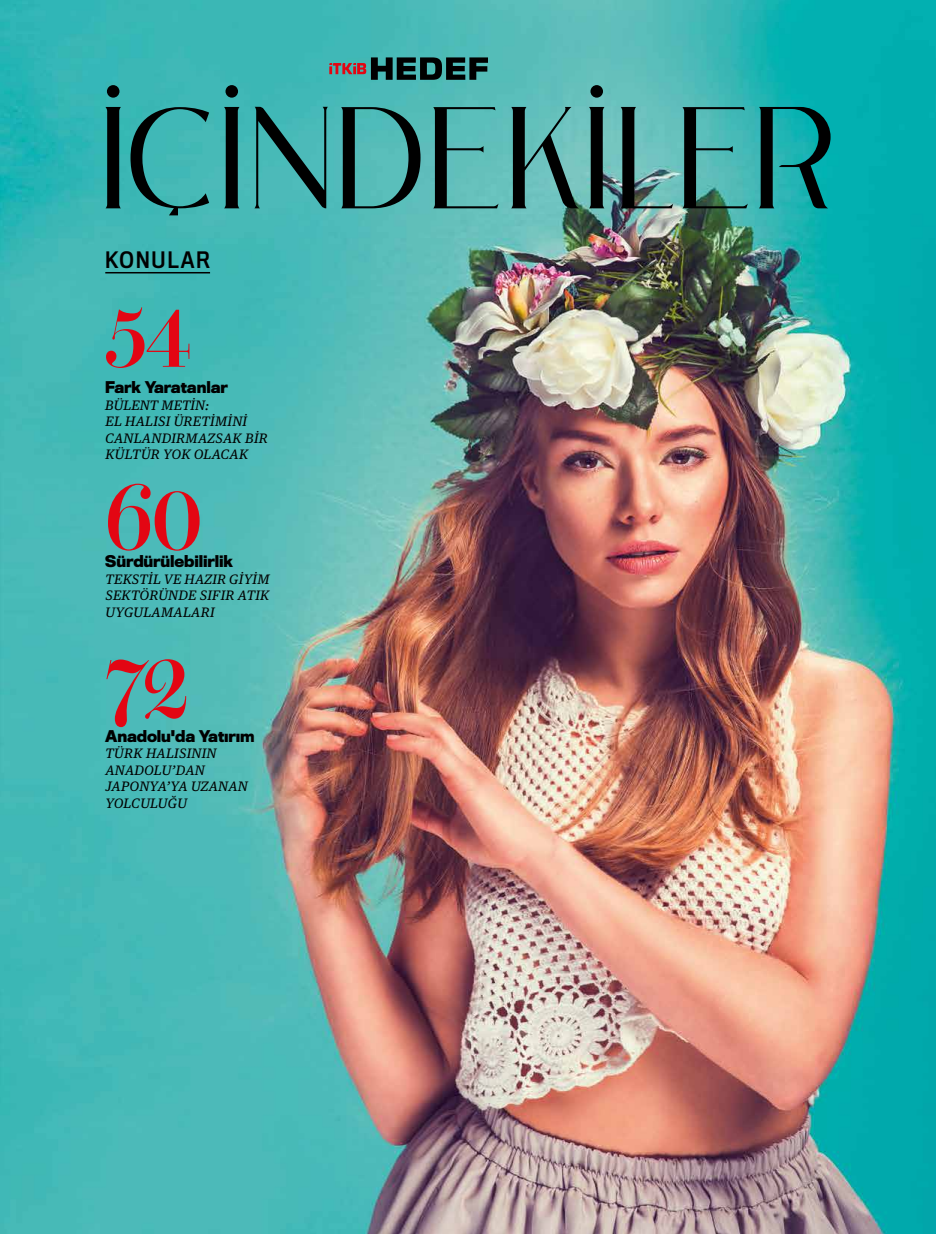
<style>
.page{position:relative;width:936px;height:1234px;background:#fff}
.page>*{position:absolute;margin:0;border:0;box-sizing:border-box;transform-origin:0 0}
.t1{font:97.5px "Brunel Poster Roman No 2";color:#e30613;scale:.9 1}
.t2{font:21px "Titling Gothic FB Narrow Standard";letter-spacing:.08em;color:#000}
.t3{font:700 15px "Titling Gothic FB Normal";letter-spacing:-.01em;color:#000;scale:.9 1}
.t4{font:italic 13.2px/16.5px "Guardian Text Egyp";letter-spacing:.015em;color:#000}
</style>
<div class="page">
<img style="left:1px;top:0;width:934px;height:1233px">
<svg style="left:329px;top:57px;width:159px;height:23px;background:#315757"></svg>
<hr style="left:105px;top:272px;width:105px;height:1px;background:#000">
<svg style="left:105px;top:85px;width:725px;height:130px;background:#3f9492"></svg>
<img style="left:0;top:0;width:1px;height:1233px">
<h2 class="t2" style="left:105px;top:247px;width:106px">KONULAR</h2>
<h1 class="t1" style="left:105px;top:266px;width:97px">54</h1>
<p class="t3" style="left:105px;top:377px;width:138px">Fark Yaratanlar</p>
<p class="t4" style="left:105px;top:395px;width:164px">BÜLENT METİN:<br>EL HALISI ÜRETIMINI<br>CANLANDIRMAZSAK BIR<br>KÜLTÜR YOK OLACAK</p>
<h1 class="t1" style="left:105px;top:449px;width:109px">60</h1>
<p class="t3" style="left:105px;top:551px;width:143px">Sürdürülebilirlik</p>
<p class="t4" style="left:105px;top:569px;width:166px;text-align:justify">TEKSTIL VE HAZIR GIYIM SEKTÖRÜNDE SIFIR ATIK UYGULAMALARI</p>
<h1 class="t1" style="left:105px;top:617px;width:94px">72</h1>
<p class="t3" style="left:105px;top:725px;width:167px">Anadolu'da Yatırım</p>
<p class="t4" style="left:105px;top:743px;width:144px">TÜRK HALISININ<br>ANADOLU’DAN<br>JAPONYA’YA UZANAN<br>YOLCULUĞU</p>
</div>
